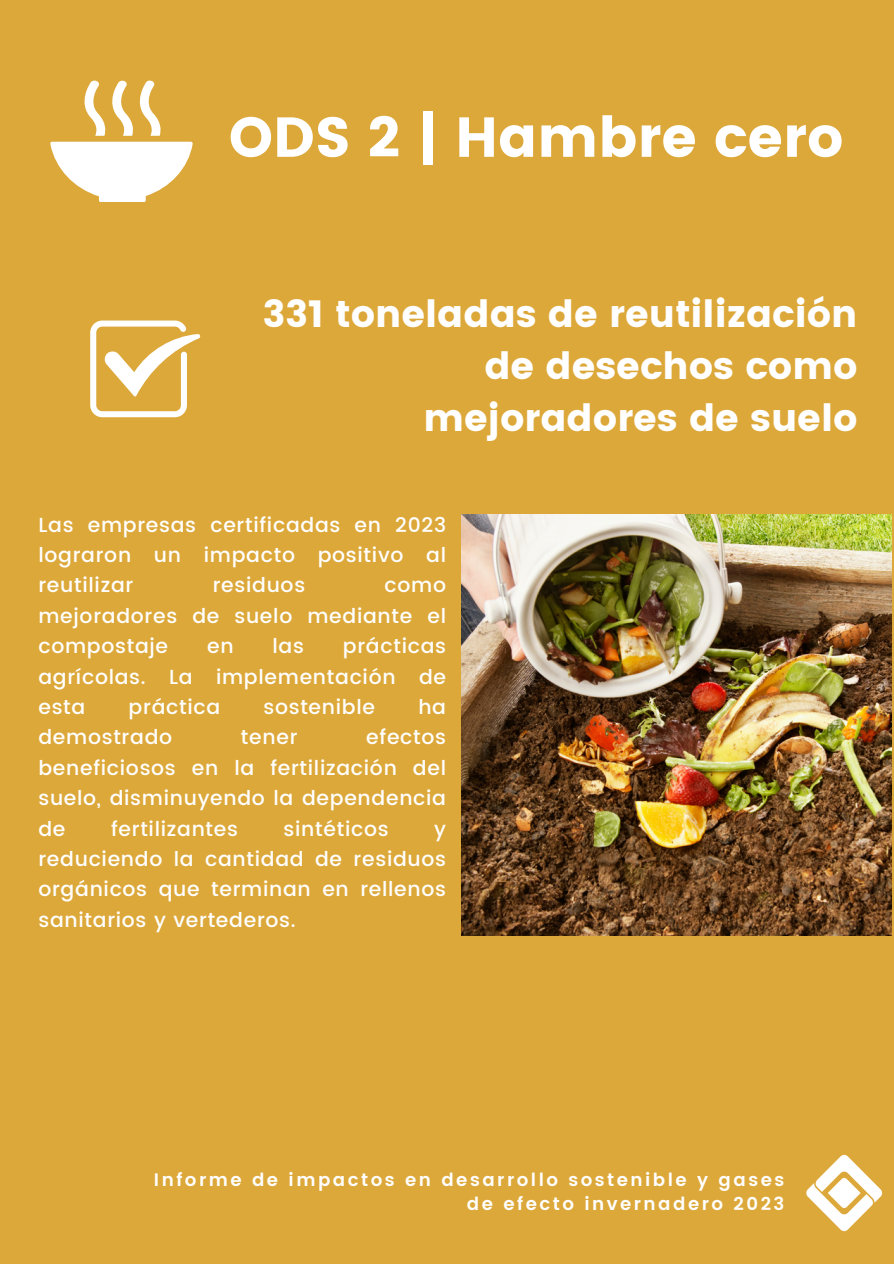
<style>
.page{position:relative;width:894px;height:1264px;background:#fff}
.page>*{position:absolute;margin:0;border:0;box-sizing:border-box;transform-origin:0 0}
.t1{font:56.25px "Poppins";color:#fff}
.t2{font:37.5px/51.8px "Poppins";color:#fff;text-align:right}
.t3{font:500 20.4px/30.3px "Poppins";letter-spacing:.035em;color:#fff;text-align:justify}
.t4{font:600 18px/23.9px "Poppins";letter-spacing:.135em;color:#fff;text-align:right}
</style>
<div class="page">
<div style="left:0;top:0;width:893px;height:1263px;background:#dda83a"></div>
<svg style="left:50px;top:80px;width:143px;height:121px"></svg>
<svg style="left:90px;top:320px;width:110px;height:97px"></svg>
<img style="left:806px;top:1154px;width:77px;height:78px">
<img style="left:461px;top:514px;width:430px;height:421px">
<p class="t1" style="left:229px;top:104px;width:616px">ODS 2 | Hambre cero</p>
<h3 class="t2" style="left:263px;top:288px;width:596px">331 toneladas de reutilización de desechos como mejoradores de suelo</h3>
<h2 class="t3" style="left:38px;top:509px;width:409px">Las empresas certificadas en 2023 lograron un impacto positivo al reutilizar</h2>
<h2 class="t3" style="left:213px;top:570px;width:94px">residuos</h2>
<h2 class="t3" style="left:38px;top:570px;width:409px;text-indent:346px">como mejoradores de suelo mediante el compostaje</h2>
<h2 class="t3" style="left:38px;top:631px;width:409px;text-indent:304px">prácticas agrícolas. La implementación de esta</h2>
<h2 class="t3" style="left:207px;top:631px;width:28px">en</h2>
<h2 class="t3" style="left:272px;top:631px;width:33px">las</h2>
<h2 class="t3" style="left:129px;top:691px;width:93px">práctica</h2>
<h2 class="t3" style="left:263px;top:691px;width:113px">sostenible</h2>
<h2 class="t3" style="left:418px;top:691px;width:29px">ha</h2>
<h2 class="t3" style="left:38px;top:722px;width:135px">demostrado</h2>
<h2 class="t3" style="left:241px;top:722px;width:58px">tener</h2>
<h2 class="t3" style="left:38px;top:722px;width:409px;text-indent:328px">efectos beneficiosos en la fertilización del suelo, disminuyendo la dependencia de</h2>
<h2 class="t3" style="left:111px;top:813px;width:128px">fertilizantes</h2>
<h2 class="t3" style="left:283px;top:813px;width:106px">sintéticos</h2>
<h2 class="t3" style="left:38px;top:813px;width:409px;text-indent:395px">y reduciendo la cantidad de residuos orgánicos que terminan en rellenos sanitarios y vertederos.</h2>
<p class="t4" style="left:154px;top:1167px;width:631px">Informe de impactos en desarrollo sostenible y gases de efecto invernadero 2023</p>
</div>
